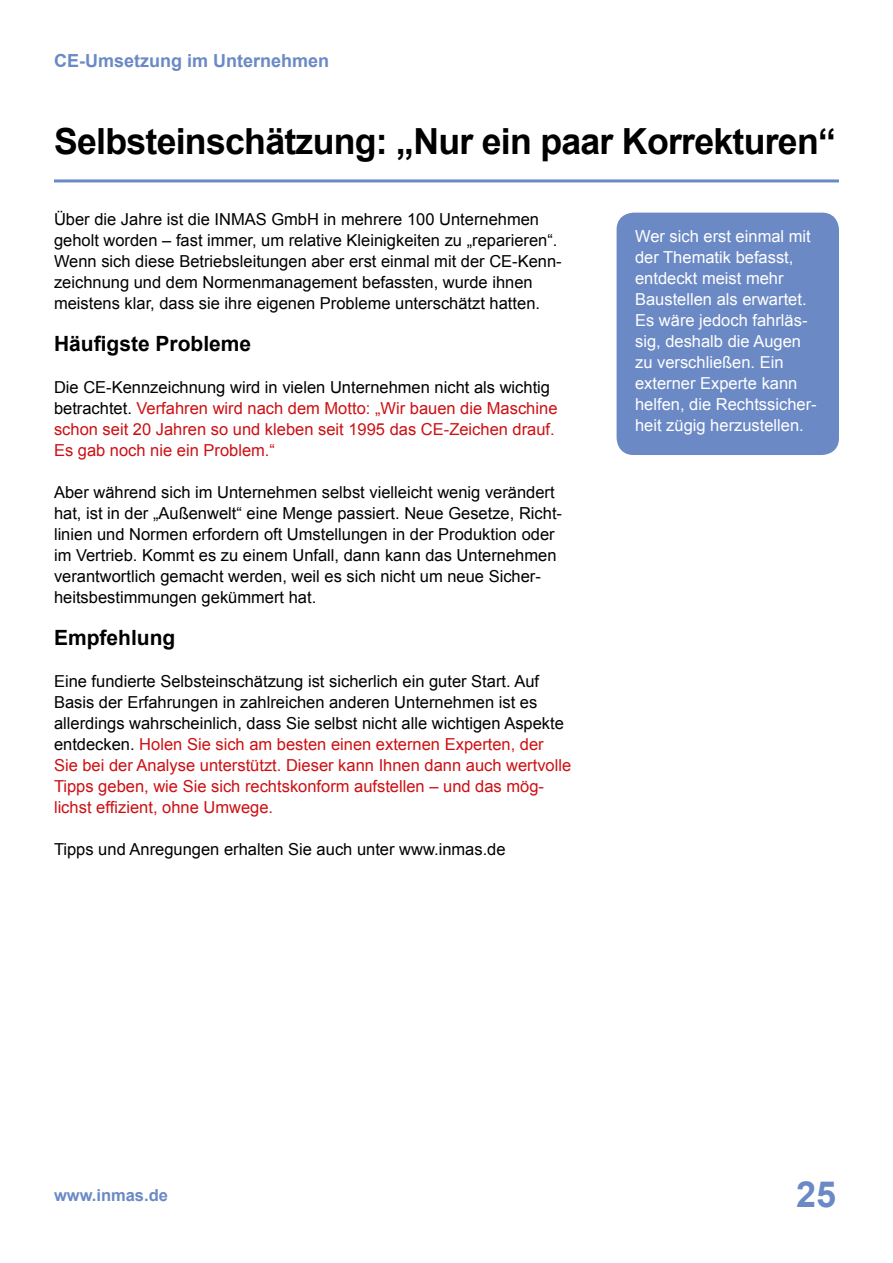
<style>
.page{position:relative;width:893px;height:1263px;background:#fff}
.page>*{position:absolute;margin:0;border:0;box-sizing:border-box;transform-origin:0 0}
.t1{font:700 36px "Arial";letter-spacing:-.02em;color:#000}
.t2{font:700 36px "Arial";color:#6b89c5}
.t3{font:700 21px "Arial";color:#000}
.t4{font:700 18px "Arial";color:#6b89c5}
.t5{font:16.5px/21px "Arial";color:#000}
.t6{font:16.5px/21px "Arial";color:#fff}
.t7{font:16.5px/21px "Arial";color:#cd1013}
.t8{font:700 16.5px "Arial";color:#6b89c5}
.s1{color:#000}
.s2{color:#cd1013}
</style>
<div class="page">
<hr style="left:54px;top:179px;width:785px;height:3px;background:#6b89c5">
<div style="left:617px;top:213px;width:222px;height:242px;background:#6b89c5;border-radius:17px"></div>
<p class="t4" style="left:54px;top:49px;width:277px">CE-Umsetzung im Unternehmen</p>
<h1 class="t1" style="left:54px;top:117px;width:783px">Selbsteinschätzung: „Nur ein paar Korrekturen“</h1>
<p class="t5" style="left:54px;top:208px;width:509px">Über die Jahre ist die INMAS GmbH in mehrere 100 Unternehmen geholt worden – fast immer, um relative Kleinigkeiten zu „reparieren“.<br>Wenn sich diese Betriebsleitungen aber erst einmal mit der CE-Kenn&shy;zeichnung und dem Normenmanagement befassten, wurde ihnen meistens klar, dass sie ihre eigenen Probleme unterschätzt hatten.</p>
<p class="t3" style="left:54px;top:329px;width:199px">Häufigste Probleme</p>
<p class="t7" style="left:54px;top:376px;width:505px"><span class="s1">Die CE-Kennzeichnung wird in vielen Unternehmen nicht als wichtig betrachtet.</span> Verfahren wird nach dem Motto: „Wir bauen die Maschine schon seit 20 Jahren so und kleben seit 1995 das CE-Zeichen drauf.<br>Es gab noch nie ein Problem.“</p>
<p class="t5" style="left:54px;top:481px;width:510px">Aber während sich im Unternehmen selbst vielleicht wenig verändert hat, ist in der „Außenwelt“ eine Menge passiert. Neue Gesetze, Richt&shy;linien und Normen erfordern oft Umstellungen in der Produktion oder im Vertrieb. Kommt es zu einem Unfall, dann kann das Unternehmen verantwortlich gemacht werden, weil es sich nicht um neue Sicher&shy;heitsbestimmungen gekümmert hat.</p>
<p class="t3" style="left:54px;top:623px;width:123px">Empfehlung</p>
<p class="t5" style="left:54px;top:670px;width:519px">Eine fundierte Selbsteinschätzung ist sicherlich ein guter Start. Auf Basis der Erfahrungen in zahlreichen anderen Unternehmen ist es allerdings wahrscheinlich, dass Sie selbst nicht alle wichtigen Aspekte entdecken. <span class="s2">Holen Sie sich am besten einen externen Experten, der Sie bei der Analyse unterstützt. Dieser kann Ihnen dann auch wertvolle Tipps geben, wie Sie sich rechtskonform aufstellen – und das mög&shy;lichst effizient, ohne Umwege.</span></p>
<p class="t5" style="left:54px;top:839px;width:453px">Tipps und Anregungen erhalten Sie auch unter www.inmas.de</p>
<p class="t6" style="left:635px;top:226px;width:183px">Wer sich erst einmal mit der Thematik befasst, entdeckt meist mehr<br>Baustellen als erwartet.<br>Es wäre jedoch fahrläs&shy;sig, deshalb die Augen zu verschließen. Ein externer Experte kann helfen, die Rechtssicher&shy;heit zügig herzustellen.</p>
<p class="t8" style="left:54px;top:1184px;width:115px">www.inmas.de</p>
<h1 class="t2" style="left:796px;top:1170px;width:42px">25</h1>
</div>
